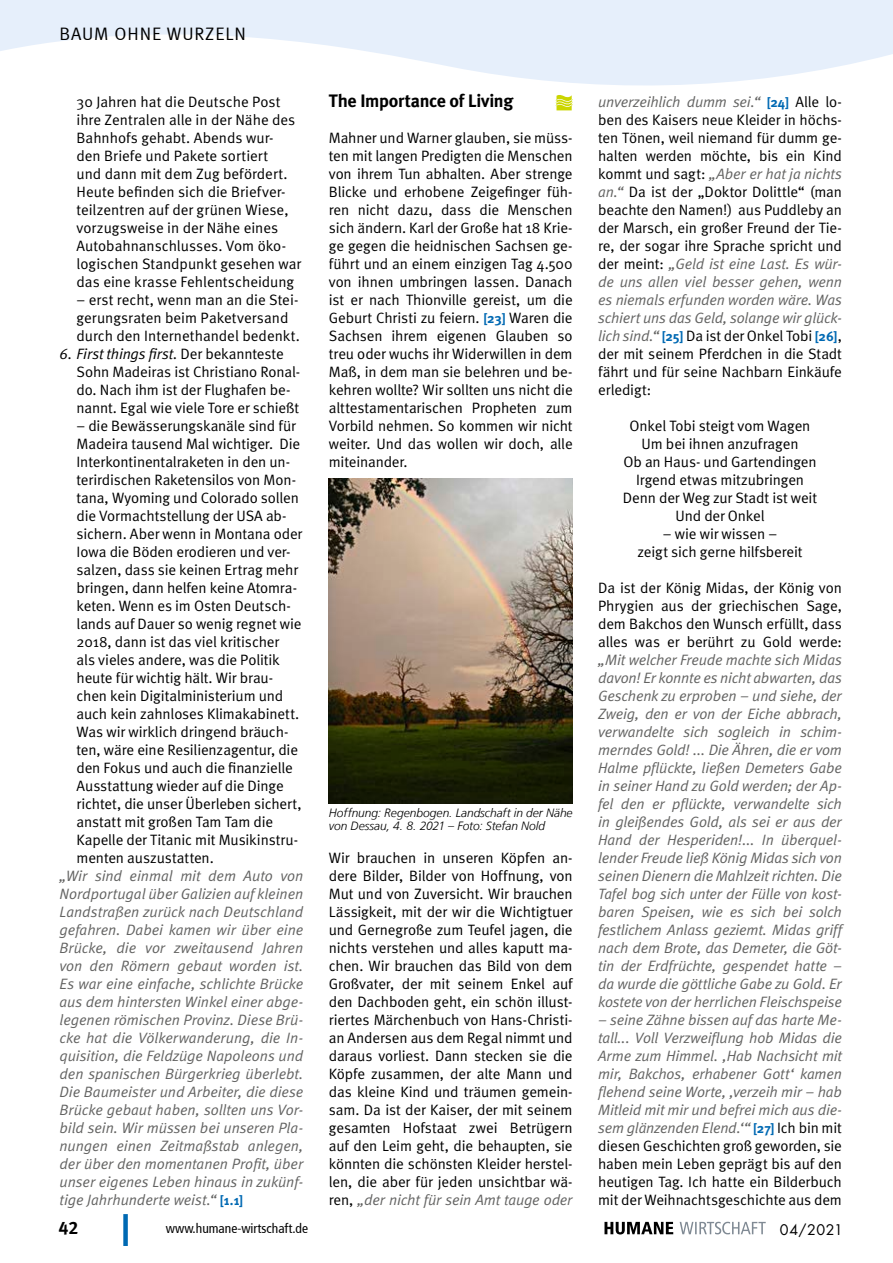
<style>
.page{position:relative;width:893px;height:1263px;background:#fff}
.page>*{position:absolute;margin:0;border:0;box-sizing:border-box;transform-origin:0 0}
.Zwischenüberschrift{font:700 18px "Meta";letter-spacing:-.015em;color:#000}
.t1{font:18px "Meta Normal LF";letter-spacing:.05em;color:#000}
.t2{font:18px "Meta Bold LF";color:#000}
.Fließtext_Meta_Norma{font:15px/18px "Meta Normal";letter-spacing:-.005em;color:#000}
.Fließtext_Meta_Norma-2{font:italic 15px/18px "Meta Normal";letter-spacing:-.01em;color:#636362;text-align:justify}
.t3{font:14.25px "Futura";letter-spacing:.045em;color:#000}
.t4{font:condensed 13.5px "Frutiger 57";color:#000}
.t5{font:italic 300 12px/13.5px "Frutiger LT";color:#000}
.s1{font-style:italic}
.s2{font-family:"Meta";font-weight:700;font-style:normal;font-size:13.5px;color:#0069b3}
.s3{font-family:"Meta";font-weight:700;font-size:13.5px;color:#0069b3}
.s4{font-style:italic;color:#636362}
.s5{font-style:normal;color:#000}
</style>
<div class="page">
<div style="left:123px;top:1214px;width:5px;height:32px;background:#0069b3"></div>
<svg style="left:604px;top:1222px;width:69px;height:12px"></svg>
<svg style="left:680px;top:1222px;width:86px;height:12px"></svg>
<svg style="left:556px;top:95px;width:17px;height:15px"></svg>
<img style="left:329px;top:478px;width:244px;height:325px">
<svg style="left:0;top:0;width:893px;height:86px;fill:#e6effb"></svg>
<p class="t1" style="left:60px;top:24px;width:188px">BAUM OHNE WURZELN</p>
<p class="Fließtext_Meta_Norma" style="left:77px;top:93px;width:226px">30 Jahren hat die Deutsche Post ihre Zentralen alle in der Nähe des<br>Bahnhofs gehabt. Abends wur&shy;den Briefe und Pakete sortiert<br>und dann mit dem Zug befördert.<br>Heute befinden sich die Briefver&shy;teilzentren auf der grünen Wiese, vorzugsweise in der Nähe eines<br>Autobahnanschlusses. Vom öko&shy;logischen Standpunkt gesehen war das eine krasse Fehlentscheidung</p>
<p class="Fließtext_Meta_Norma" style="left:77px;top:291px;width:225px">– erst recht, wenn man an die Stei&shy;gerungsraten beim Paketversand durch den Internethandel bedenkt.</p>
<p class="Fließtext_Meta_Norma" style="left:77px;top:345px;width:225px;text-indent:-17px"><span class="s1">6. First things first.</span> Der bekannteste Sohn Madeiras ist Christiano Ronal&shy;do. Nach ihm ist der Flughafen be&shy;nannt. Egal wie viele Tore er schießt</p>
<p class="Fließtext_Meta_Norma" style="left:77px;top:417px;width:227px">– die Bewässerungskanäle sind für Madeira tausend Mal wichtiger. Die Interkontinentalraketen in den un&shy;terirdischen Raketensilos von Mon&shy;tana, Wyoming und Colorado sollen die Vormachtstellung der USA ab&shy;sichern. Aber wenn in Montana oder Iowa die Böden erodieren und ver&shy;salzen, dass sie keinen Ertrag mehr bringen, dann helfen keine Atomra&shy;keten. Wenn es im Osten Deutsch&shy;lands auf Dauer so wenig regnet wie 2018, dann ist das viel kritischer<br>als vieles andere, was die Politik heute für wichtig hält. Wir brau&shy;chen kein Digitalministerium und auch kein zahnloses Klimakabinett.<br>Was wir wirklich dringend bräuch&shy;ten, wäre eine Resilienzagentur, die den Fokus und auch die finanzielle Ausstattung wieder auf die Dinge richtet, die unser Überleben sichert, anstatt mit großen Tam Tam die Kapelle der Titanic mit Musikinstru&shy;menten auszustatten.</p>
<p class="Fließtext_Meta_Norma-2" style="left:60px;top:867px;width:245px">„Wir sind einmal mit dem Auto von Nordportugal über Galizien auf kleinen Landstraßen zurück nach Deutschland gefahren. Dabei kamen wir über eine Brücke, die vor zweitausend Jahren von den Römern gebaut worden ist.<br>Es war eine einfache, schlichte Brücke aus dem hintersten Winkel einer abge&shy;legenen römischen Provinz. Diese Brü&shy;cke hat die Völkerwanderung, die In&shy;quisition, die Feldzüge Napoleons und den spanischen Bürgerkrieg überlebt.<br>Die Baumeister und Arbeiter, die diese Brücke gebaut haben, sollten uns Vor&shy;bild sein. Wir müssen bei unseren Pla&shy;nungen einen Zeitmaßstab anlegen, der über den momentanen Profit, über unser eigenes Leben hinaus in zukünf&shy;tige Jahrhunderte weist.“ <span class="s2">[1.1]</span></p>
<p class="Zwischenüberschrift" style="left:329px;top:90px;width:186px">The Importance of Living</p>
<p class="Fließtext_Meta_Norma" style="left:329px;top:129px;width:245px;text-align:justify">Mahner und Warner glauben, sie müss&shy;ten mit langen Predigten die Menschen von ihrem Tun abhalten. Aber strenge Blicke und erhobene Zeigefinger füh&shy;ren nicht dazu, dass die Menschen sich ändern. Karl der Große hat 18 Krie&shy;ge gegen die heidnischen Sachsen ge&shy;führt und an einem einzigen Tag 4.500 von ihnen umbringen lassen. Danach ist er nach Thionville gereist, um die Geburt Christi zu feiern. <span class="s3">[23]</span> Waren die Sachsen ihrem eigenen Glauben so treu oder wuchs ihr Widerwillen in dem Maß, in dem man sie belehren und be&shy;kehren wollte? Wir sollten uns nicht die alttestamentarischen Propheten zum Vorbild nehmen. So kommen wir nicht weiter. Und das wollen wir doch, alle miteinander.</p>
<p class="t5" style="left:329px;top:806px;width:245px">Hoffnung: Regenbogen. Landschaft in der Nähe von Dessau, 4. 8. 2021 – Foto: Stefan Nold</p>
<p class="Fließtext_Meta_Norma" style="left:329px;top:849px;width:245px;text-align:justify">Wir brauchen in unseren Köpfen an&shy;dere Bilder, Bilder von Hoffnung, von Mut und von Zuversicht. Wir brauchen Lässigkeit, mit der wir die Wichtigtuer und Gernegroße zum Teufel jagen, die nichts verstehen und alles kaputt ma&shy;chen. Wir brauchen das Bild von dem Großvater, der mit seinem Enkel auf den Dachboden geht, ein schön illust&shy;riertes Märchenbuch von Hans-Christi&shy;an Andersen aus dem Regal nimmt und daraus vorliest. Dann stecken sie die Köpfe zusammen, der alte Mann und das kleine Kind und träumen gemein&shy;sam. Da ist der Kaiser, der mit seinem gesamten Hofstaat zwei Betrügern auf den Leim geht, die behaupten, sie könnten die schönsten Kleider herstel&shy;len, die aber für jeden unsichtbar wä&shy;ren, <span class="s4">„der nicht für sein Amt tauge oder</span></p>
<p class="Fließtext_Meta_Norma" style="left:598px;top:93px;width:245px;text-align:justify"><span class="s4">unverzeihlich dumm sei.“</span> <span class="s3">[24]</span> Alle lo&shy;ben des Kaisers neue Kleider in höchs&shy;ten Tönen, weil niemand für dumm ge&shy;halten werden möchte, bis ein Kind kommt und sagt: <span class="s4">„Aber er hat ja nichts an.“</span> Da ist der „Doktor Dolittle“ (man beachte den Namen!) aus Puddleby an der Marsch, ein großer Freund der Tie&shy;re, der sogar ihre Sprache spricht und der meint: <span class="s4">„Geld ist eine Last. Es wür&shy;de uns allen viel besser gehen, wenn es niemals erfunden worden wäre. Was schiert uns das Geld, solange wir glück&shy;lich sind.“</span> <span class="s3">[25]</span> Da ist der Onkel Tobi <span class="s3">[26]</span>, der mit seinem Pferdchen in die Stadt fährt und für seine Nachbarn Einkäufe erledigt:</p>
<p class="Fließtext_Meta_Norma" style="left:630px;top:417px;width:182px">Onkel Tobi steigt vom Wagen</p>
<p class="Fließtext_Meta_Norma" style="left:642px;top:435px;width:158px">Um bei ihnen anzufragen</p>
<p class="Fließtext_Meta_Norma" style="left:623px;top:453px;width:195px">Ob an Haus- und Gartendingen</p>
<p class="Fließtext_Meta_Norma" style="left:636px;top:471px;width:170px">Irgend etwas mitzubringen</p>
<p class="Fließtext_Meta_Norma" style="left:623px;top:489px;width:196px">Denn der Weg zur Stadt ist weit</p>
<p class="Fließtext_Meta_Norma" style="left:675px;top:507px;width:91px">Und der Onkel</p>
<p class="Fließtext_Meta_Norma" style="left:663px;top:525px;width:116px">– wie wir wissen –</p>
<p class="Fließtext_Meta_Norma" style="left:637px;top:543px;width:167px">zeigt sich gerne hilfsbereit</p>
<p class="Fließtext_Meta_Norma-2" style="left:598px;top:579px;width:245px"><span class="s5">Da ist der König Midas, der König von Phrygien aus der griechischen Sage, dem Bakchos den Wunsch erfüllt, dass alles was er berührt zu Gold werde: </span>„Mit welcher Freude machte sich Midas davon! Er konnte es nicht abwarten, das Geschenk zu erproben – und siehe, der Zweig, den er von der Eiche abbrach, verwandelte sich sogleich in schim&shy;merndes Gold! ... Die Ähren, die er vom Halme pflückte, ließen Demeters Gabe in seiner Hand zu Gold werden; der Ap&shy;fel den er pflückte, verwandelte sich in gleißendes Gold, als sei er aus der Hand der Hesperiden!... In überquel&shy;lender Freude ließ König Midas sich von seinen Dienern die Mahlzeit richten. Die Tafel bog sich unter der Fülle von kost&shy;baren Speisen, wie es sich bei solch festlichem Anlass geziemt. Midas griff nach dem Brote, das Demeter, die Göt&shy;tin der Erdfrüchte, gespendet hatte – da wurde die göttliche Gabe zu Gold. Er kostete von der herrlichen Fleischspeise</p>
<p class="Fließtext_Meta_Norma-2" style="left:598px;top:1011px;width:245px">– seine Zähne bissen auf das harte Me&shy;tall... Voll Verzweiflung hob Midas die Arme zum Himmel. ‚Hab Nachsicht mit mir, Bakchos, erhabener Gott‘ kamen flehend seine Worte, ‚verzeih mir – hab Mitleid mit mir und befrei mich aus die&shy;sem glänzenden Elend.‘“ <span class="s2">[27]</span> <span class="s5">Ich bin mit diesen Geschichten groß geworden, sie haben mein Leben geprägt bis auf den heutigen Tag. Ich hatte ein Bilderbuch mit der Weihnachtsgeschichte aus dem</span></p>
<p class="t2" style="left:58px;top:1217px;width:22px">42</p>
<p class="t4" style="left:166px;top:1220px;width:144px">www.humane-wirtschaft.de</p>
<p class="t3" style="left:780px;top:1220px;width:65px">04/2021</p>
</div>
